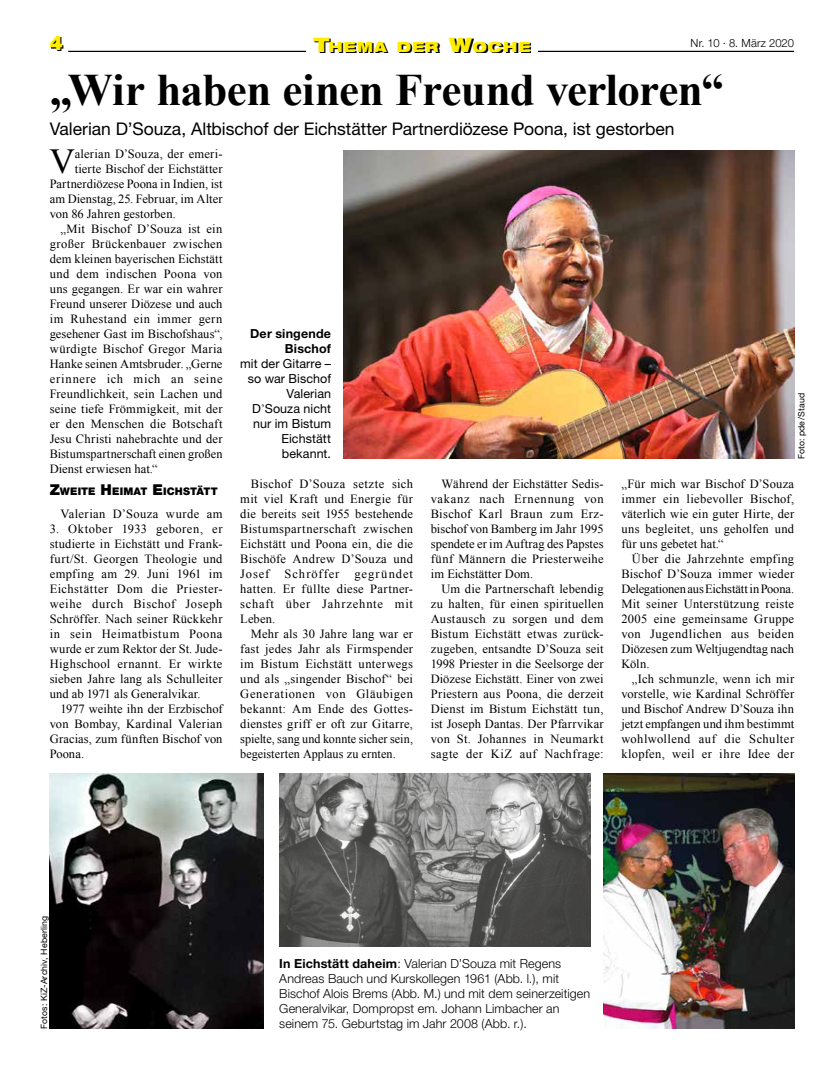
<style>
.page{position:relative;width:826px;height:1074px;background:#fff}
.page>*{position:absolute;margin:0;border:0;box-sizing:border-box;transform-origin:0 0}
.t1{font:700 45px "Times New Roman";letter-spacing:-.015em;color:#000}
.t2{font:35.12px "Times New Roman";color:#000}
.t3{font:900 20px "Helvetica Neue";color:#ffed00}
.t4{font:17.5px "Helvetica Neue";letter-spacing:-.005em;color:#000}
.t5{font:900 expanded 14px "Helvetica Neue";letter-spacing:.07em;color:#ffed00}
.t6{font:12.5px/15px "Times New Roman";letter-spacing:.015em;color:#000;text-align:justify}
.t7{font:300 12.5px/15px "Helvetica Neue";letter-spacing:.005em;color:#000}
.t8{font:12.5px/15px "Helvetica Neue";letter-spacing:.005em;color:#000;text-align:right}
.t9{font:12.5px "Times New Roman";letter-spacing:.035em;color:#000}
.t10{font:12.5px "Times New Roman";letter-spacing:.05em;color:#000}
.t11{font:700 12.5px/15px "Helvetica Neue";letter-spacing:.015em;color:#000;text-align:right}
.t12{font:300 11.25px "Helvetica Neue LT";letter-spacing:.005em;color:#000}
.t13{font:900 10.5px "Helvetica Neue";letter-spacing:.01em;color:#000}
.t14{font:8.75px "Helvetica Neue";letter-spacing:.015em;color:#000}
.s1{font-size:20px}
.s2{font-size:15px}
.s3{font-family:"Times New Roman"}
.s4{font-weight:700}
.s5{font-family:"Helvetica Neue LT"}
</style>
<div class="page">
<svg style="left:52px;top:37px;width:12px;height:14px"></svg>
<hr style="left:68px;top:51px;width:726px;height:1px;background:#000">
<div style="left:306px;top:37px;width:231px;height:18px;background:#fff"></div>
<svg style="left:314px;top:38px;width:217px;height:15px"></svg>
<img style="left:343px;top:150px;width:451px;height:308px">
<img style="left:50px;top:773px;width:214px;height:255px">
<img style="left:279px;top:773px;width:311px;height:174px">
<img style="left:603px;top:773px;width:191px;height:255px">
<h3 class="t3" style="left:50px;top:31px;width:15px">4</h3>
<p class="t5" style="left:313px;top:37px;width:127px"><span class="s1">T</span>HEMA DER</p>
<p class="t12" style="left:690px;top:36px;width:105px">Nr. 10 · 8. März 2020</p>
<p class="t5" style="left:449px;top:37px;width:83px"><span class="s1">W</span>OCHE</p>
<h1 class="t1" style="left:50px;top:59px;width:675px">„Wir haben einen Freund verloren“</h1>
<h3 class="t4" style="left:50px;top:118px;width:626px">Valerian D’Souza, Altbischof der Eichstätter Partnerdiözese Poona, ist gestorben</h3>
<h2 class="t2" style="left:49px;top:137px;width:27px">V</h2>
<p class="t6" style="left:75px;top:146px;width:149px">alerian D’Souza, der emeri-</p>
<p class="t6" style="left:75px;top:161px;width:149px">tierte Bischof der Eichstätter</p>
<p class="t6" style="left:50px;top:176px;width:174px">Partnerdiözese Poona in Indien, ist</p>
<p class="t6" style="left:50px;top:191px;width:174px">am Dienstag, 25. Februar, im Alter</p>
<p class="t6" style="left:50px;top:206px;width:128px">von 86 Jahren gestorben.</p>
<p class="t6" style="left:60px;top:221px;width:164px">„Mit Bischof D’Souza ist ein</p>
<p class="t6" style="left:50px;top:236px;width:174px">großer Brückenbauer zwischen</p>
<p class="t6" style="left:50px;top:251px;width:174px">dem kleinen bayerischen Eichstätt</p>
<p class="t6" style="left:50px;top:266px;width:174px">und dem indischen Poona von</p>
<p class="t6" style="left:50px;top:281px;width:174px">uns gegangen. Er war ein wahrer</p>
<p class="t6" style="left:50px;top:296px;width:174px">Freund unserer Diözese und auch</p>
<p class="t9" style="left:50px;top:310px;width:174px">im Ruhestand ein immer gern</p>
<p class="t6" style="left:50px;top:326px;width:174px">gesehener Gast im Bischofshaus“,</p>
<p class="t6" style="left:50px;top:341px;width:174px">würdigte Bischof Gregor Maria</p>
<p class="t6" style="left:50px;top:356px;width:174px">Hanke seinen Amtsbruder. „Gerne</p>
<p class="t10" style="left:50px;top:370px;width:174px">erinnere ich mich an seine</p>
<p class="t6" style="left:50px;top:386px;width:174px">Freundlichkeit, sein Lachen und</p>
<p class="t6" style="left:50px;top:401px;width:174px">seine tiefe Frömmigkeit, mit der</p>
<p class="t6" style="left:50px;top:416px;width:174px">er den Menschen die Botschaft</p>
<p class="t6" style="left:50px;top:431px;width:174px">Jesu Christi nahebrachte und der</p>
<p class="t6" style="left:50px;top:446px;width:174px">Bistumspartnerschaft einen großen</p>
<p class="t6" style="left:50px;top:461px;width:110px">Dienst erwiesen hat.“</p>
<p class="t13" style="left:50px;top:485px;width:169px"><span class="s2">Z</span>WEITE <span class="s2">H</span>EIMAT <span class="s2">E</span>ICHSTÄTT</p>
<p class="t9" style="left:60px;top:505px;width:164px">Valerian D’Souza wurde am</p>
<p class="t6" style="left:50px;top:521px;width:174px">3. Oktober 1933 geboren, er studierte in Eichstätt und Frank&shy;furt/St. Georgen Theologie und empfing am 29. Juni 1961 im Eichstätter Dom die Priester&shy;weihe durch Bischof Joseph Schröffer. Nach seiner Rückkehr in sein Heimatbistum Poona wurde er zum Rektor der St. Jude-Highschool ernannt. Er wirkte sieben Jahre lang als Schulleiter und ab 1971 als Generalvikar.</p>
<p class="t6" style="left:50px;top:701px;width:174px;text-indent:11px">1977 weihte ihn der Erzbischof von Bombay, Kardinal Valerian Gracias, zum fünften Bischof von Poona.</p>
<p class="t11" style="left:250px;top:325px;width:82px">Der singende<br>Bischof</p>
<p class="t8" style="left:240px;top:355px;width:92px">mit der Gitarre – so war Bischof<br>Valerian<br>D<span class="s3">’</span>Souza nicht nur im Bistum<br>Eichstätt bekannt.</p>
<p class="t14" style="left:796px;top:459px;width:68px;rotate:-90deg">Foto: pde/Staud</p>
<p class="t6" style="left:240px;top:476px;width:174px;text-indent:11px">Bischof D’Souza setzte sich mit viel Kraft und Energie für die bereits seit 1955 bestehende Bistumspartnerschaft zwischen Eichstätt und Poona ein, die die Bischöfe Andrew D’Souza und Josef Schröffer gegründet hatten. Er füllte diese Partner&shy;schaft über Jahrzehnte mit Leben.</p>
<p class="t6" style="left:240px;top:626px;width:174px;text-indent:11px">Mehr als 30 Jahre lang war er fast jedes Jahr als Firmspender im Bistum Eichstätt unterwegs und als „singender Bischof“ bei Generationen von Gläubigen bekannt: Am Ende des Gottes&shy;dienstes griff er oft zur Gitarre, spielte, sang und konnte sicher sein, begeisterten Applaus zu ernten.</p>
<p class="t6" style="left:431px;top:476px;width:174px;text-indent:11px">Während der Eichstätter Sedis&shy;vakanz nach Ernennung von Bischof Karl Braun zum Erz&shy;bischof von Bamberg im Jahr 1995 spendete er im Auftrag des Papstes fünf Männern die Priesterweihe im Eichstätter Dom.</p>
<p class="t6" style="left:431px;top:581px;width:174px;text-indent:11px">Um die Partnerschaft lebendig zu halten, für einen spirituellen Austausch zu sorgen und dem Bistum Eichstätt etwas zurück&shy;zugeben, entsandte D’Souza seit 1998 Priester in die Seelsorge der Diözese Eichstätt. Einer von zwei Priestern aus Poona, die derzeit Dienst im Bistum Eichstätt tun, ist Joseph Dantas. Der Pfarrvikar von St. Johannes in Neumarkt sagte der KiZ auf Nachfrage:</p>
<p class="t6" style="left:621px;top:476px;width:174px">„Für mich war Bischof D’Souza immer ein liebevoller Bischof, väterlich wie ein guter Hirte, der uns begleitet, uns geholfen und für uns gebetet hat.“</p>
<p class="t6" style="left:621px;top:551px;width:174px;text-indent:11px">Über die Jahrzehnte empfing Bischof D’Souza immer wieder Delegationen aus Eichstätt in Poona.<br>Mit seiner Unterstützung reiste 2005 eine gemeinsame Gruppe von Jugendlichen aus beiden Diözesen zum Weltjugendtag nach Köln.</p>
<p class="t6" style="left:621px;top:671px;width:174px;text-indent:11px">„Ich schmunzle, wenn ich mir vorstelle, wie Kardinal Schröffer und Bischof Andrew D’Souza ihn jetzt empfangen und ihm bestimmt wohlwollend auf die Schulter klopfen, weil er ihre Idee der</p>
<p class="t14" style="left:39px;top:1028px;width:114px;rotate:-90deg">Fotos: KiZ-Archiv, Heberling</p>
<p class="t7" style="left:279px;top:955px;width:312px"><span class="s4">In Eichstätt daheim</span>: Valerian D<span class="s5">’</span>Souza mit Regens Andreas Bauch und Kurskollegen 1961 (Abb. l.), mit Bischof Alois Brems (Abb. M.) und mit dem seinerzeitigen Generalvikar, Dompropst em. Johann Limbacher an</p>
<p class="t7" style="left:279px;top:1015px;width:249px">seinem 75. Geburtstag im Jahr 2008 (Abb. r.).</p>
</div>
